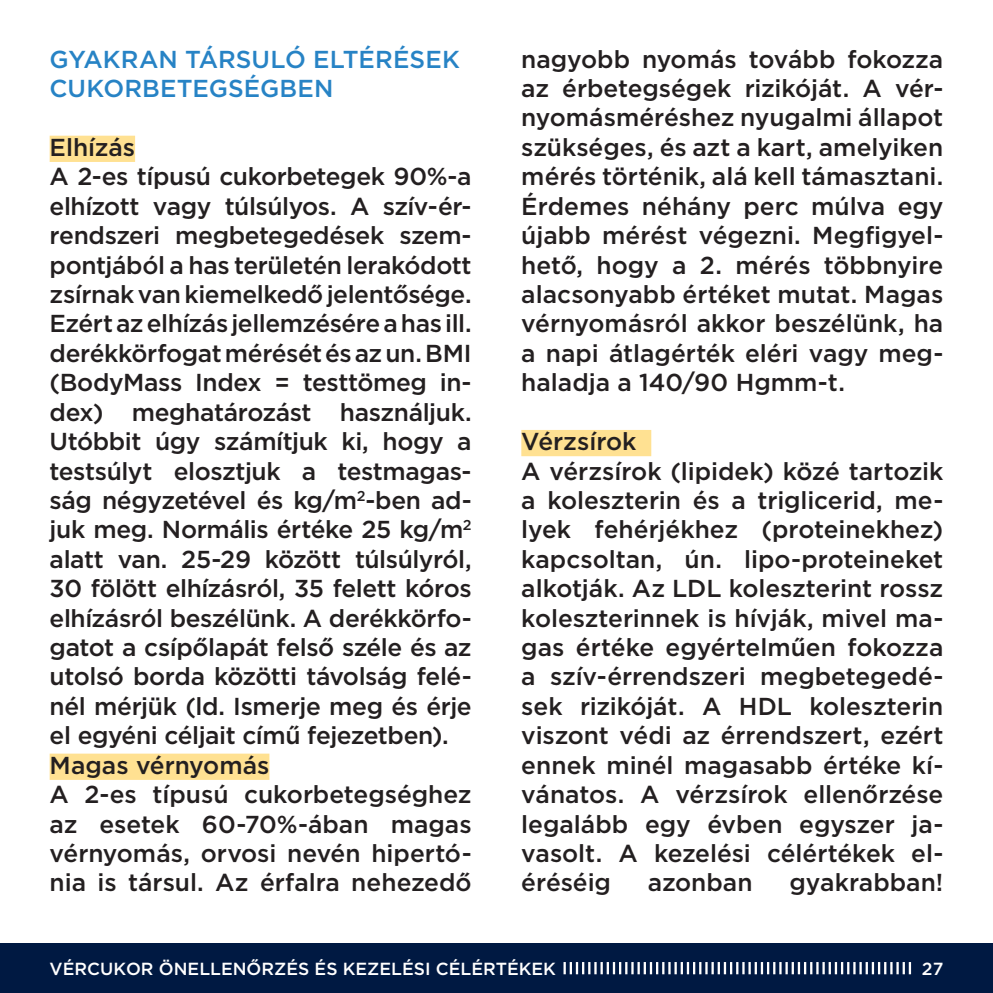
<style>
.page{position:relative;width:993px;height:993px;background:#fff}
.page>*{position:absolute;margin:0;border:0;box-sizing:border-box;transform-origin:0 0}
.t1{font:500 24.5px/29.4px "Gotham H";letter-spacing:-.01em;color:#231f20;text-align:justify}
.t2{font:500 24.5px/29.4px "Gotham H";letter-spacing:.005em;color:#2783c5}
.t3{font:500 17.5px "Gotham H";color:#fff}
</style>
<div class="page">
<div style="left:0;top:943px;width:992px;height:49px;background:#001942"></div>
<div style="left:50px;top:136px;width:85px;height:26px;background:#ffe192"></div>
<div style="left:50px;top:753px;width:219px;height:26px;background:#ffe192"></div>
<div style="left:521px;top:430px;width:130px;height:26px;background:#ffe192"></div>
<svg style="left:563px;top:962px;width:347px;height:11px"></svg>
<p class="t2" style="left:50px;top:44px;width:411px">Gyakran társuló eltérések cukorbetegségben</p>
<p class="t1" style="left:50px;top:132px;width:423px;text-align:left">Elhízás<br>A 2-es típusú cukorbetegek 90%-a elhízott vagy túlsúlyos. A szív-ér&shy;rendszeri megbetegedések szem&shy;pontjából a has területén lerakódott zsírnak van kiemelkedô jelentôsége.<br>Ezért az elhízás jellemzésére a has ill. derékkörfogat mérését és az un. BMI (BodyMass I ndex = testtömeg in&shy;dex) meghatározást használjuk.<br>Utóbbit úgy számítjuk ki, hogy a testsúlyt elosztjuk a testmagas&shy;ság négyzetével és kg/m<sup>2</sup>-ben ad&shy;juk meg. Normális értéke 25 kg/m<sup>2 </sup>alatt van. 25-29 között túlsúlyról, 30 fölött elhízásról, 35 felett kóros elhízásról beszélünk. A derékkörfo&shy;gatot a csípôlapát felsô széle és az utolsó borda közötti távolság felé&shy;nél mérjük (ld. Ismerje meg és érje el egyéni céljait címû fejezetben).<br>Magas vérnyomás<br>A 2-es típusú cukorbetegséghez az esetek 60-70%-ában magas vérnyomás, orvosi nevén hipertó&shy;nia is társul. Az érfalra nehezedô</p>
<p class="t1" style="left:521px;top:44px;width:423px">nagyobb nyomás tovább fokozza az érbetegségek rizikóját. A vér&shy;nyomásméréshez nyugalmi állapot szükséges, és azt a kart, amelyiken mérés történik, alá kell támasztani.<br>Érdemes néhány perc múlva egy újabb mérést végezni. Megfigyel&shy;hetô, hogy a 2. mérés többnyire alacsonyabb értéket mutat. Magas vérnyomásról akkor beszélünk, ha a napi átlagérték eléri vagy meg&shy;haladja a 140/90 Hgmm-t.</p>
<p class="t1" style="left:521px;top:426px;width:423px;text-align:left">Vérzsírok<br>A vérzsírok (lipidek) közé tartozik a koleszterin és a triglicerid, me&shy;lyek fehérjékhez (proteinekhez) kapcsoltan, ún. lipo-proteineket alkotják. Az LDL</p>
<p class="t1" style="left:521px;top:573px;width:423px;text-indent:207px">koleszterint rossz koleszterinnek is hívják, mivel ma&shy;gas értéke egyértelmûen fokozza a szív-érrendszeri megbetegedé&shy;sek rizikóját. A HDL</p>
<p class="t1" style="left:521px;top:690px;width:423px;text-indent:288px">koleszterin viszont védi az érrendszert, ezért ennek minél magasabb értéke kí&shy;vánatos. A vérzsírok ellenôrzése legalább egy évben egyszer ja&shy;vasolt. A kezelési célértékek el&shy;éréséig</p>
<p class="t1" style="left:647px;top:867px;width:106px">azonban</p>
<p class="t1" style="left:789px;top:867px;width:155px">gyakrabban!</p>
<p class="t3" style="left:50px;top:958px;width:507px">Vércukor önellenôrzés és kezelési célértékek</p>
<p class="t3" style="left:921px;top:958px;width:23px">27</p>
</div>
